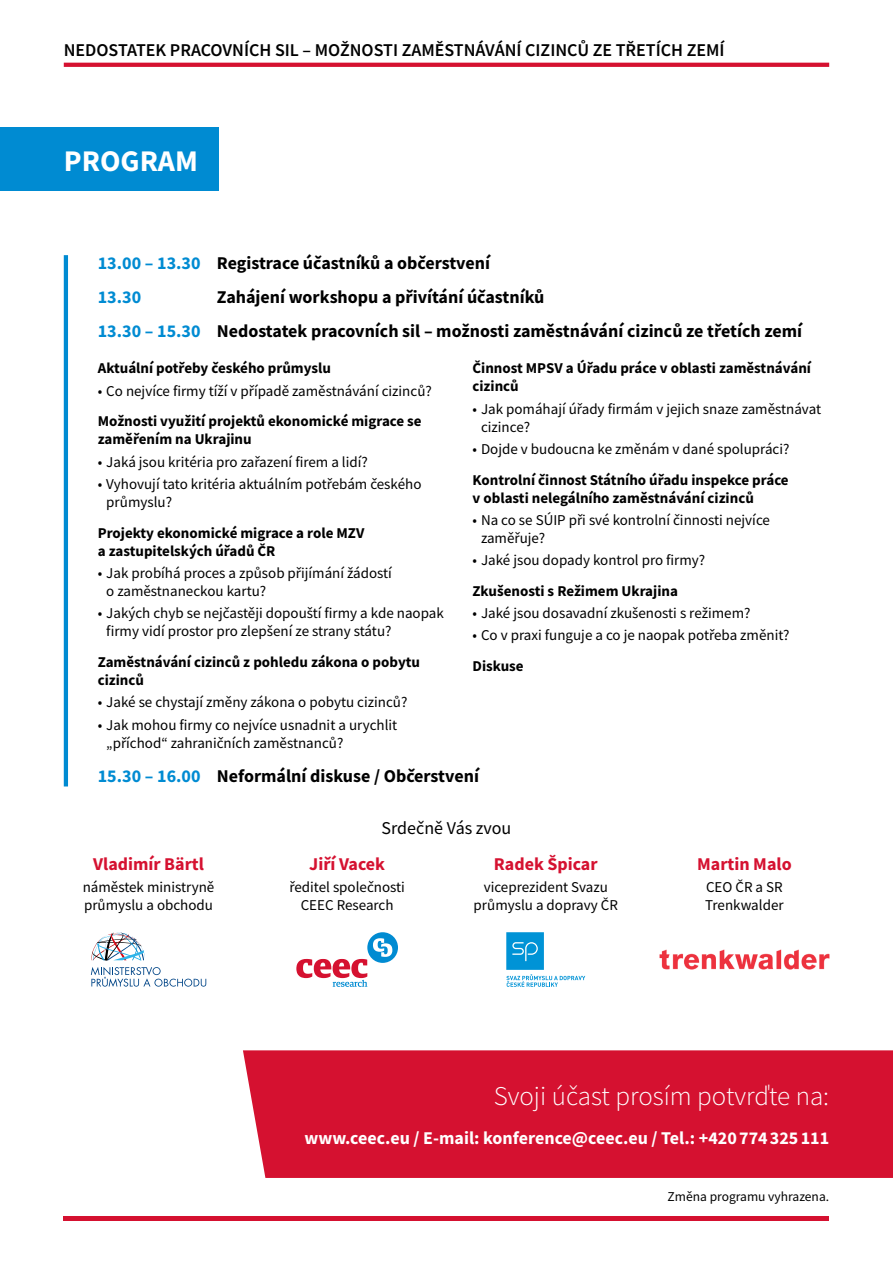
<style>
.page{position:relative;width:893px;height:1263px;background:#fff}
.page>*{position:absolute;margin:0;border:0;box-sizing:border-box;transform-origin:0 0}
.t1{font:700 30px "Source Sans Pro";color:#fff}
.t2{font:300 27px "Source Sans Pro";color:#fff}
.t3{font:700 18px/34.3px "Source Sans Pro";color:#000}
.t4{font:600 18px "Source Sans Pro";color:#000}
.t5{font:700 18px "Source Sans Pro";color:#fff}
.t6{font:700 18px "Source Sans Pro";color:#d51130}
.t7{font:18px "Source Sans Pro";color:#000}
.t8{font:15px/18px "Source Sans Pro";color:#000}
.t9{font:700 15px/18px "Source Sans Pro";color:#000}
.t10{font:13.5px "Source Sans Pro";color:#000}
.s1{color:#008bd2}
</style>
<div class="page">
<svg style="left:64px;top:63px;width:765px;height:4px;background:#d51634"></svg>
<div style="left:0;top:128px;width:219px;height:63px;background:#008bd2"></div>
<div style="left:243px;top:1050px;width:650px;height:128px;background:#d51130"></div>
<div style="left:367px;top:932px;width:31px;height:31px;background:#008bd2;border-radius:50%"></div>
<svg style="left:296px;top:959px;width:71px;height:28px"></svg>
<svg style="left:373px;top:938px;width:19px;height:19px"></svg>
<svg style="left:506px;top:932px;width:79px;height:55px"></svg>
<img style="left:660px;top:949px;width:169px;height:20px">
<svg style="left:91px;top:967px;width:115px;height:20px"></svg>
<svg style="left:91px;top:932px;width:54px;height:28px"></svg>
<hr style="left:64px;top:255px;width:4px;height:531px;background:#008bd2">
<hr style="left:64px;top:1216px;width:765px;height:4px;background:#d51130">
<p class="t4" style="left:64px;top:38px;width:662px">NEDOSTATEK PRACOVNÍCH SIL – MOŽNOSTI ZAMĚSTNÁVÁNÍ CIZINCŮ ZE TŘETÍCH ZEMÍ</p>
<h1 class="t1" style="left:64px;top:140px;width:136px">PROGRAM</h1>
<p class="t3" style="left:98px;top:245px;width:394px"><span class="s1">13.00 – 13.30</span> Registrace účastníků a občerstvení<br><span class="s1">13.30</span></p>
<p class="t3" style="left:98px;top:280px;width:706px;text-indent:119px">Zahájení workshopu a přivítání účastníků<br><span class="s1">13.30 – 15.30</span> Nedostatek pracovních sil – možnosti zaměstnávání cizinců ze třetích zemí</p>
<p class="t9" style="left:98px;top:359px;width:235px">Aktuální potřeby českého průmyslu</p>
<p class="t8" style="left:98px;top:382px;width:336px">• Co nejvíce firmy tíží v případě zaměstnávání cizinců?</p>
<p class="t9" style="left:98px;top:412px;width:325px">Možnosti využití projektů ekonomické migrace se zaměřením na Ukrajinu</p>
<p class="t8" style="left:98px;top:453px;width:272px">• Jaká jsou kritéria pro zařazení firem a lidí?</p>
<p class="t8" style="left:106px;top:475px;width:317px;text-indent:-9px">• Vyhovují tato kritéria aktuálním potřebám českého průmyslu?</p>
<p class="t9" style="left:98px;top:523px;width:268px">Projekty ekonomické migrace a role MZV a zastupitelských úřadů ČR</p>
<p class="t8" style="left:106px;top:564px;width:287px;text-indent:-9px">• Jak probíhá proces a způsob přijímání žádostí o zaměstnaneckou kartu?</p>
<p class="t8" style="left:106px;top:604px;width:339px;text-indent:-9px">• Jakých chyb se nejčastěji dopouští firmy a kde naopak firmy vidí prostor pro zlepšení ze strany státu?</p>
<p class="t9" style="left:98px;top:653px;width:324px">Zaměstnávání cizinců z pohledu zákona o pobytu cizinců</p>
<p class="t8" style="left:98px;top:693px;width:311px">• Jaké se chystají změny zákona o pobytu cizinců?</p>
<p class="t8" style="left:106px;top:715px;width:292px;text-indent:-9px">• Jak mohou firmy co nejvíce usnadnit a urychlit „příchod“ zahraničních zaměstnanců?</p>
<p class="t9" style="left:472px;top:359px;width:340px">Činnost MPSV a Úřadu práce v oblasti zaměstnávání cizinců</p>
<p class="t8" style="left:481px;top:400px;width:342px;text-indent:-9px">• Jak pomáhají úřady firmám v jejich snaze zaměstnávat cizince?</p>
<p class="t8" style="left:472px;top:440px;width:319px">• Dojde v budoucna ke změnám v dané spolupráci?</p>
<p class="t9" style="left:472px;top:470px;width:318px">Kontrolní činnost Státního úřadu inspekce práce v oblasti nelegálního zaměstnávání cizinců</p>
<p class="t8" style="left:481px;top:511px;width:290px;text-indent:-9px">• Na co se SÚIP při své kontrolní činnosti nejvíce zaměřuje?</p>
<p class="t8" style="left:472px;top:551px;width:234px">• Jaké jsou dopady kontrol pro firmy?</p>
<p class="t9" style="left:472px;top:582px;width:207px">Zkušenosti s Režimem Ukrajina</p>
<p class="t8" style="left:472px;top:604px;width:279px">• Jaké jsou dosavadní zkušenosti s režimem?</p>
<p class="t8" style="left:472px;top:626px;width:318px">• Co v praxi funguje a co je naopak potřeba změnit?</p>
<p class="t9" style="left:472px;top:657px;width:53px">Diskuse</p>
<p class="t3" style="left:98px;top:758px;width:383px"><span class="s1">15.30 – 16.00</span> Neformální diskuse / Občerstvení</p>
<p class="t6" style="left:93px;top:852px;width:112px">Vladimír Bärtl</p>
<p class="t8" style="left:83px;top:878px;width:133px">náměstek ministryně průmyslu a obchodu</p>
<p class="t7" style="left:382px;top:817px;width:131px">Srdečně Vás zvou</p>
<p class="t6" style="left:309px;top:852px;width:77px">Jiří Vacek</p>
<p class="t8" style="left:289px;top:878px;width:117px;text-align:center">ředitel společnosti<br>CEEC Research</p>
<p class="t6" style="left:494px;top:852px;width:105px">Radek Špicar</p>
<p class="t8" style="left:474px;top:878px;width:146px;text-align:center">viceprezident Svazu průmyslu a dopravy ČR</p>
<p class="t6" style="left:697px;top:852px;width:96px">Martin Malo</p>
<p class="t8" style="left:705px;top:878px;width:80px">CEO ČR a SR<br>Trenkwalder</p>
<h2 class="t2" style="left:494px;top:1079px;width:337px">Svoji účast prosím potvrďte na:</h2>
<p class="t5" style="left:305px;top:1125px;width:526px">www.ceec.eu / E-mail: konference@ceec.eu / Tel.: +420774325111</p>
<p class="t10" style="left:668px;top:1188px;width:163px">Změna programu vyhrazena.</p>
</div>
